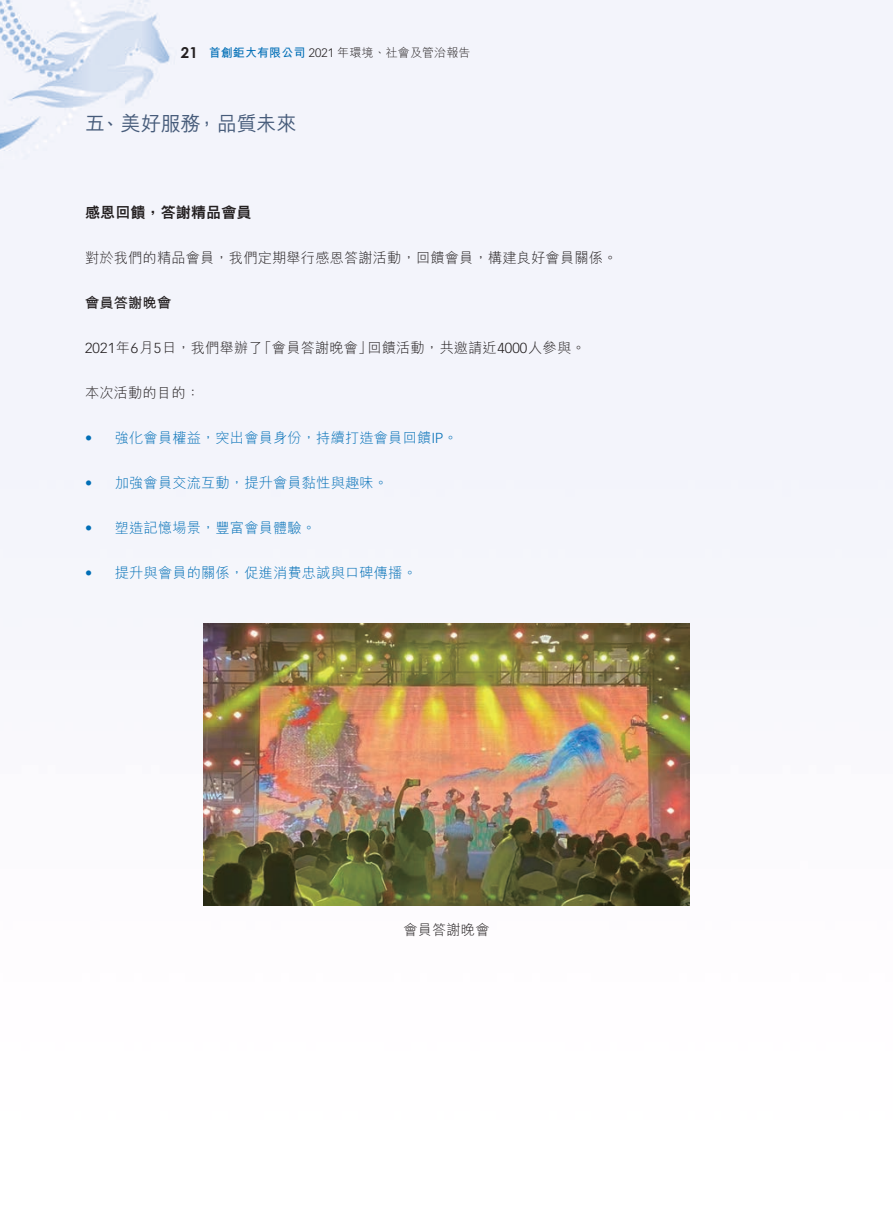
<style>
.page{position:relative;width:893px;height:1212px;background:#fff}
.page>*{position:absolute;margin:0;border:0;box-sizing:border-box;transform-origin:0 0}
.t1{font:500 20.25px "M Hei HK";letter-spacing:-.03em;color:#465b7a}
.t2{font:800 15px "M Hei HK";letter-spacing:.01em;color:#231f20}
.t3{font:700 15px "Century Gothic";color:#231f20}
.t4{font:300 14.25px "M Hei HK";letter-spacing:.01em;color:#231f20}
.t5{font:300 14.25px "M Hei HK";letter-spacing:.01em;color:#006eb6}
.t6{font:700 14.25px "M Hei HK";letter-spacing:.01em;color:#231f20}
.t7{font:300 14.25px "Vectora LT Std";color:#006eb6}
.t8{font:300 12px "M Hei HK";letter-spacing:.01em;color:#231f20}
.s1{font-weight:700;color:#006eb6}
.s2{font-family:"Vectora LT Std"}
</style>
<div class="page">
<img style="left:203px;top:623px;width:487px;height:283px">
<p class="t3" style="left:181px;top:41px;width:19px">21</p>
<p class="t8" style="left:209px;top:47px;width:263px"><span class="s1">首創鉅大有限公司</span> <span class="s2">2021</span> 年環境、社會及管治報告</p>
<h1 class="t1" style="left:100px;top:109px;width:102px">、美好服務</h1>
<h1 class="t1" style="left:197px;top:109px;width:101px">，品質未來</h1>
<h1 class="t1" style="left:85px;top:109px;width:22px">五</h1>
<p class="t2" style="left:85px;top:204px;width:168px">感恩回饋，答謝精品會員</p>
<p class="t4" style="left:85px;top:250px;width:534px">對於我們的精品會員，我們定期舉行感恩答謝活動，回饋會員，構建良好會員關係。</p>
<p class="t6" style="left:85px;top:292px;width:88px">會員答謝晚會</p>
<p class="t4" style="left:367px;top:340px;width:220px">回饋活動，共邀請近<span class="s2">4000</span>人參與。</p>
<p class="t4" style="left:85px;top:340px;width:179px"><span class="s2">2021</span>年 月<span class="s2">6</span> 日<span class="s2">5</span> ，我們舉辦了</p>
<p class="t4" style="left:85px;top:385px;width:116px">本次活動的目的：</p>
<p class="t5" style="left:115px;top:430px;width:344px">強化會員權益，突出會員身份，持續打造會員回饋<span class="s2">IP</span>。</p>
<p class="t4" style="left:258px;top:340px;width:116px">「會員答謝晚會」</p>
<p class="t7" style="left:85px;top:429px;width:9px">•</p>
<p class="t7" style="left:85px;top:474px;width:9px">•</p>
<p class="t5" style="left:115px;top:475px;width:275px">加強會員交流互動，提升會員黏性與趣味。</p>
<p class="t7" style="left:85px;top:519px;width:9px">•</p>
<p class="t5" style="left:115px;top:520px;width:203px">塑造記憶場景，豐富會員體驗。</p>
<p class="t7" style="left:85px;top:564px;width:9px">•</p>
<p class="t5" style="left:115px;top:565px;width:304px">提升與會員的關係，促進消費忠誠與口碑傳播。</p>
<p class="t4" style="left:403px;top:922px;width:88px">會員答謝晚會</p>
</div>
